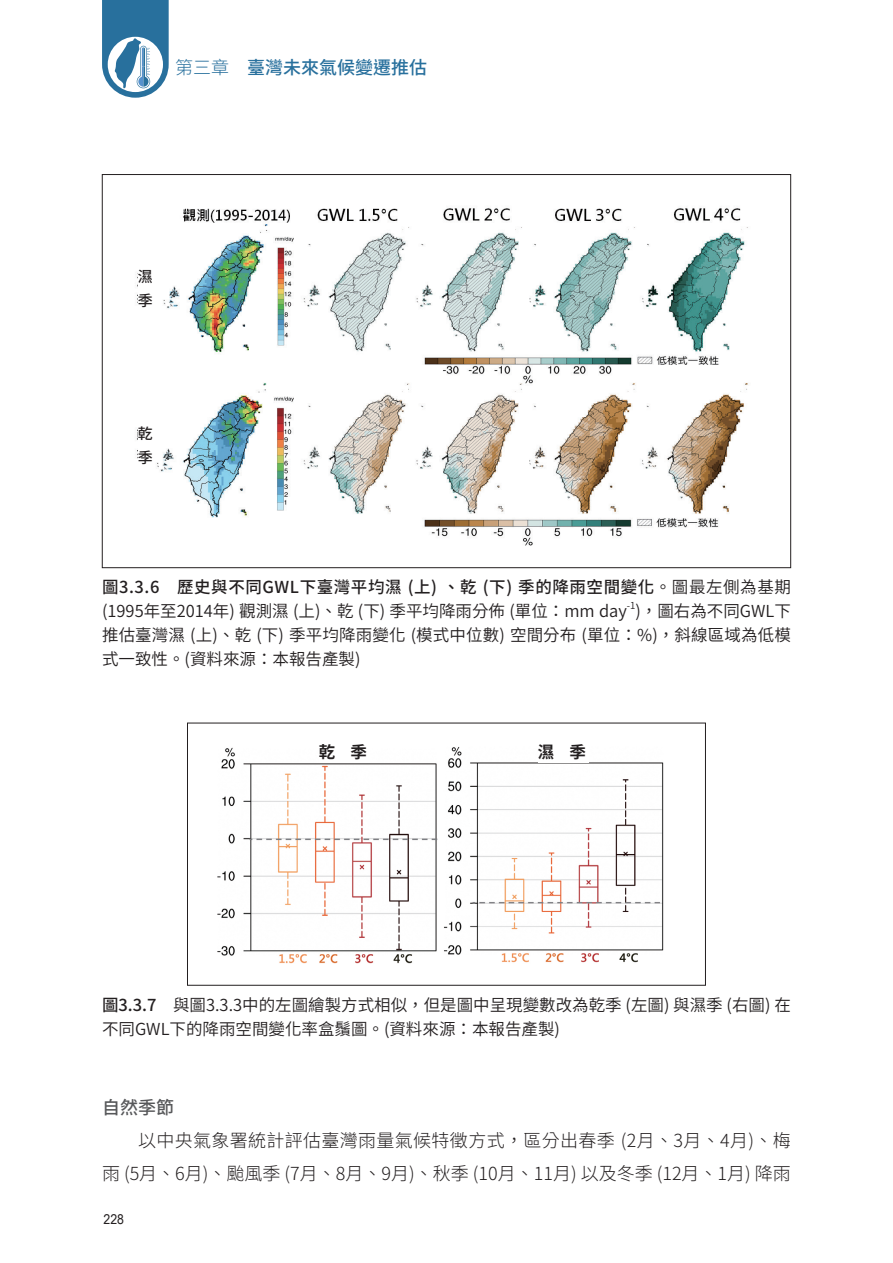
<style>
.page{position:relative;width:893px;height:1263px;background:#fff}
.page>*{position:absolute;margin:0;border:0;box-sizing:border-box;transform-origin:0 0}
.內文{font:300 18px/33px "Noto Sans CJ Ktc";letter-spacing:.02em;color:#231f20;text-align:right}
.t1{font:500 18px "Noto Sans CJ Ktc";color:#28709d}
._4_4_1_1_1_1{font:500 18px "Noto Sans CJ Ktc";color:#57585a}
.圖說_粗體{font:600 16.5px/24px "Noto Sans CJ Ktc";color:#231f20}
.圖說_粗體-2{font:700 16.5px "Noto Sans CJ Ktc";color:#231f20}
.圖說_粗體-3{font:500 15px "Noto Sans CJ Ktc";color:#231f20}
.t2{font:13.5px "Arial Narrow";color:#231f20;scale:1.11 1}
.圖說_粗體-4{font:600 9.6px "Noto Sans CJ Ktc";color:#231f20}
.s1{font-weight:300}
.s2{font-weight:500}
</style>
<div class="page">
<svg style="left:102px;top:0;width:67px;height:98px"></svg>
<img style="left:136px;top:208px;width:612px;height:338px">
<img style="left:217px;top:747px;width:447px;height:217px">
<div style="left:187px;top:723px;width:519px;height:262px;border:1px solid #231f20"></div>
<div style="left:138px;top:268px;width:16px;height:41px;background:#fff"></div>
<div style="left:538px;top:742px;width:50px;height:20px;background:#fff"></div>
<div style="left:138px;top:425px;width:16px;height:41px;background:#fff"></div>
<div style="left:319px;top:742px;width:50px;height:20px;background:#fff"></div>
<p class="t1" style="left:175px;top:57px;width:253px"><span class="s1">第三章　</span>臺灣未來氣候變遷推估</p>
<p class="圖說_粗體-3" style="left:138px;top:268px;width:16px">濕</p>
<p class="圖說_粗體-3" style="left:138px;top:292px;width:16px">季</p>
<p class="圖說_粗體-3" style="left:138px;top:425px;width:16px">乾</p>
<p class="圖說_粗體-3" style="left:138px;top:449px;width:16px">季</p>
<p class="圖說_粗體" style="left:102px;top:575px;width:690px"><span class="s2">圖3.3.6　歷史與不同GWL下臺灣平均濕 (上) 、乾 (下) 季的降雨空間變化</span>。圖最左側為基期(1995年至2014年) 觀測濕 (上)、乾 (下) 季平均降雨分佈 (單位：mm day</p>
<p class="圖說_粗體-4" style="left:627px;top:600px;width:10px">-1</p>
<p class="圖說_粗體" style="left:102px;top:599px;width:690px;text-align:justify;text-indent:533px">)，圖右為不同GWL下推估臺灣濕 (上)、乾 (下) 季平均降雨變化 (模式中位數) 空間分布 (單位：%)，斜線區域為低模式一致性。(資料來源：本報告產製)</p>
<p class="圖說_粗體-2" style="left:319px;top:743px;width:49px">乾 季</p>
<p class="圖說_粗體-2" style="left:538px;top:743px;width:49px">濕 季</p>
<p class="圖說_粗體" style="left:102px;top:993px;width:690px"><span class="s2">圖3.3.7　</span>與圖3.3.3中的左圖繪製方式相似，但是圖中呈現變數改為乾季 (左圖) 與濕季 (右圖) 在不同GWL下的降雨空間變化率盒鬚圖。(資料來源：本報告產製)</p>
<p class="_4_4_1_1_1_1" style="left:102px;top:1097px;width:73px">自然季節</p>
<p class="內文" style="left:102px;top:1124px;width:690px">以中央氣象署統計評估臺灣雨量氣候特徵方式，區分出春季 (2月、3月、4月)、梅<br>雨 (5月、6月)、颱風季 (7月、8月、9月)、秋季 (10月、11月) 以及冬季 (12月、1月) 降雨</p>
<p class="t2" style="left:104px;top:1209px;width:20px">228</p>
</div>
